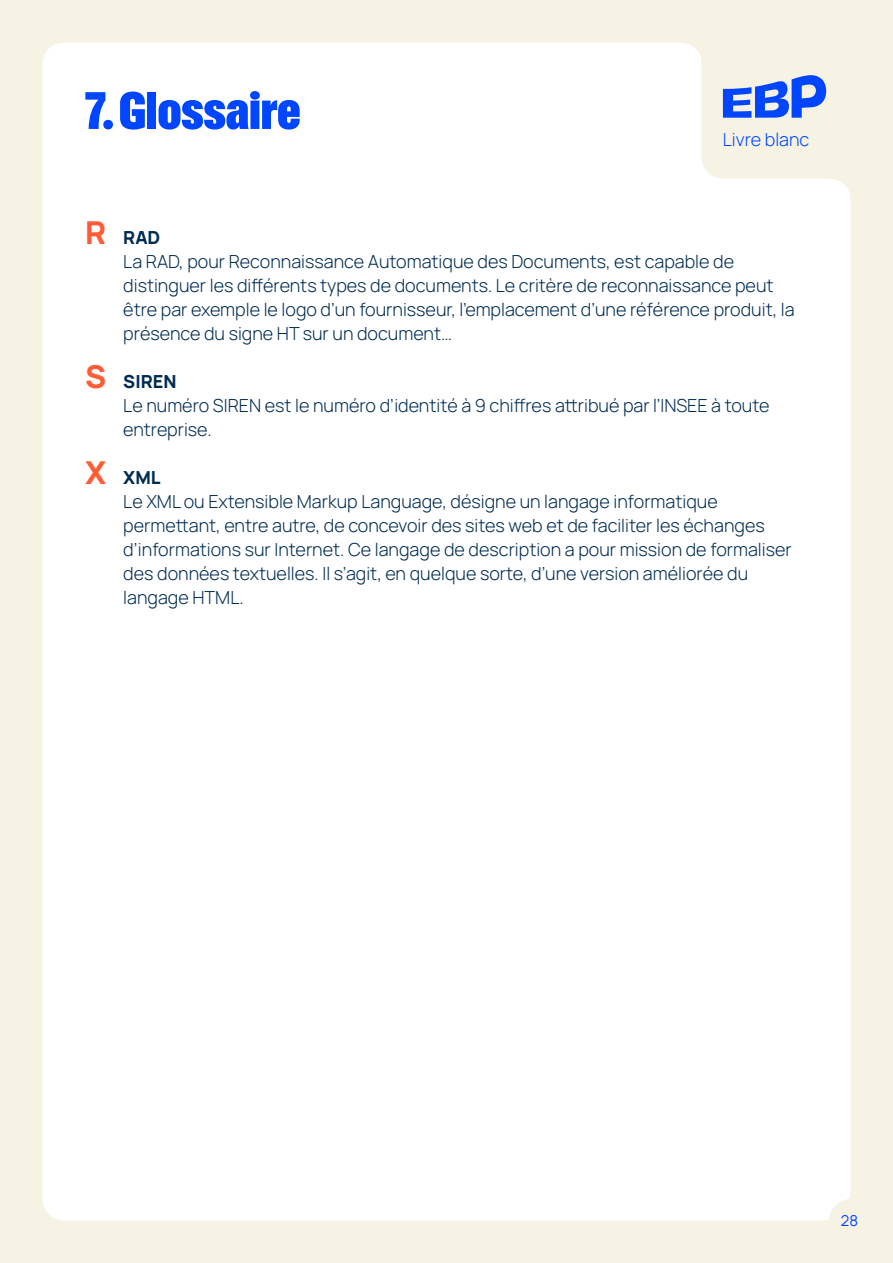
<style>
.page{position:relative;width:893px;height:1263px;background:#f6f2e4}
.page>*{position:absolute;margin:0;border:0;box-sizing:border-box;transform-origin:0 0}
.t1{font:extra-condensed 52.5px "EBP Gravity Cyrillic";color:#0046fe}
.t2{font:300 18px/24px "Manrope";color:#002c52}
.t3{font:300 18px "Manrope";color:#0046fe}
.t4{font:15px "Manrope";color:#0046fe}
.s1{font-weight:800;font-size:31.5px;color:#ff5c35}
.s2{font-weight:800}
</style>
<div class="page">
<div style="left:43px;top:43px;width:807px;height:1177px;background:#fff;border-radius:21px"></div>
<div style="left:680px;top:21px;width:192px;height:43px;background:#f6f2e4;border-radius:21px"></div>
<div style="left:829px;top:21px;width:43px;height:179px;background:#f6f2e4;border-radius:21px"></div>
<div style="left:702px;top:43px;width:148px;height:136px;background:#f6f2e4;border-radius:21px"></div>
<svg style="left:723px;top:75px;width:103px;height:43px"></svg>
<div style="left:829px;top:1199px;width:43px;height:43px;background:#f6f2e4;border-radius:50%"></div>
<h1 class="t1" style="left:85px;top:83px;width:217px">7. Glossaire</h1>
<p class="t3" style="left:723px;top:126px;width:88px">Livre blanc</p>
<p class="t2" style="left:123px;top:224px;width:673px;text-indent:-38px"><span class="s1">R</span> <span class="s2">RAD<br></span>La RAD, pour Reconnaissance Automatique des Documents, est capable de distinguer les différents types de documents. Le critère de reconnaissance peut être par exemple le logo d’un fournisseur, l’emplacement d’une référence produit, la présence du signe HT sur un document…</p>
<p class="t2" style="left:123px;top:368px;width:648px;text-indent:-38px"><span class="s1">S</span> <span class="s2">SIREN<br></span>Le numéro SIREN est le numéro d’identité à 9 chiffres attribué par l’INSEE à toute entreprise.</p>
<p class="t2" style="left:123px;top:464px;width:670px;text-indent:-38px"><span class="s1">X</span> <span class="s2">XML<br></span>Le XML ou Extensible Markup Language, désigne un langage informatique permettant, entre autre, de concevoir des sites web et de faciliter les échanges d’informations sur Internet. Ce langage de description a pour mission de formaliser des données textuelles. Il s’agit, en quelque sorte, d’une version améliorée du langage HTML.</p>
<p class="t4" style="left:841px;top:1209px;width:19px">28</p>
</div>
